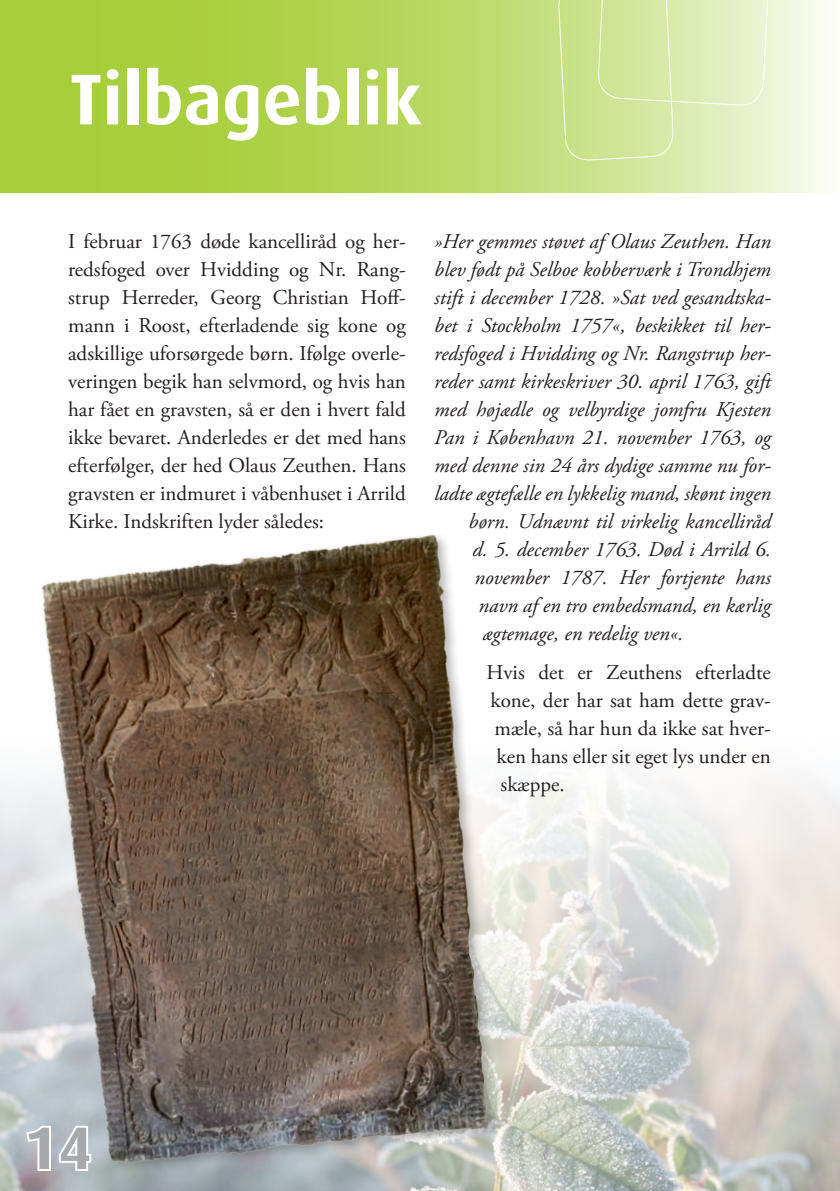
<style>
.page{position:relative;width:840px;height:1191px;background:#fff}
.page>*{position:absolute;margin:0;border:0;box-sizing:border-box;transform-origin:0 0}
.t1{font:700 72px "Dax";color:#fff}
.t2{font:700 60px "Dax";color:#a8a9ad}
.t3{font:italic 21px "Adobe Garamond Pro";color:#231f20}
.t4{font:21px/28px "Adobe Garamond Pro";color:#231f20;text-align:justify}
</style>
<div class="page">
<img style="left:519px;top:776px;width:320px;height:415px">
<svg style="left:0;top:0;width:827px;height:193px;background:#b7d75f"></svg>
<svg style="left:557px;top:0;width:213px;height:171px;background:#d9e9ab"></svg>
<img style="left:0;top:534px;width:519px;height:657px">
<svg style="left:24px;top:1123px;width:69px;height:50px"></svg>
<h1 class="t1" style="left:69px;top:59px;width:353px">Tilbageblik</h1>
<p class="t4" style="left:68px;top:228px;width:339px">I februar 1763 døde kancelliråd og her&shy;redsfoged over Hvidding og Nr. Rang&shy;strup Herreder, Georg Christian Hoff&shy;mann i Roost, efterladende sig kone og adskillige uforsørgede børn. Ifølge overle&shy;veringen begik han selvmord, og hvis han har fået en gravsten, så er den i hvert fald ikke bevaret. Anderledes er det med hans efterfølger, der hed Olaus Zeuthen. Hans gravsten er indmuret i våbenhuset i Arrild Kirke. Indskriften lyder således:</p>
<p class="t3" style="left:434px;top:228px;width:338px">»Her gemmes støvet af Olaus Zeuthen. Han</p>
<p class="t3" style="left:434px;top:256px;width:338px">blev født på Selboe kobberværk i Trondhjem</p>
<p class="t3" style="left:434px;top:284px;width:338px">stift i december 1728. »Sat ved gesandtska-</p>
<p class="t3" style="left:434px;top:312px;width:338px">bet i Stockholm 1757«, beskikket til her-</p>
<p class="t3" style="left:434px;top:340px;width:338px">redsfoged i Hvidding og Nr. Rangstrup her-</p>
<p class="t3" style="left:434px;top:368px;width:338px">reder samt kirkeskriver 30. april 1763, gift</p>
<p class="t3" style="left:434px;top:396px;width:338px">med højædle og velbyrdige jomfru Kjesten</p>
<p class="t3" style="left:434px;top:424px;width:338px">Pan i København 21. november 1763, og</p>
<p class="t3" style="left:434px;top:452px;width:338px">med denne sin 24 års dydige samme nu for-</p>
<p class="t3" style="left:434px;top:480px;width:338px">ladte ægtefælle en lykkelig mand, skønt ingen</p>
<p class="t3" style="left:468px;top:508px;width:304px">børn. Udnævnt til virkelig kancelliråd</p>
<p class="t3" style="left:472px;top:536px;width:300px">d. 5. december 1763. Død i Arrild 6.</p>
<p class="t3" style="left:474px;top:564px;width:297px">november 1787. Her fortjente hans</p>
<p class="t3" style="left:478px;top:592px;width:294px">navn af en tro embedsmand, en kærlig</p>
<p class="t3" style="left:482px;top:620px;width:202px">ægtemage, en redelig ven«.</p>
<p class="t4" style="left:486px;top:659px;width:285px">Hvis det er Zeuthens efterladte</p>
<p class="t4" style="left:490px;top:687px;width:282px">kone, der har sat ham dette grav-</p>
<p class="t4" style="left:494px;top:715px;width:277px">mæle, så har hun da ikke sat hver-</p>
<p class="t4" style="left:496px;top:743px;width:275px">ken hans eller sit eget lys under en</p>
<p class="t4" style="left:500px;top:771px;width:66px">skæppe.</p>
<h2 class="t2" style="left:24px;top:1114px;width:69px">14</h2>
</div>
